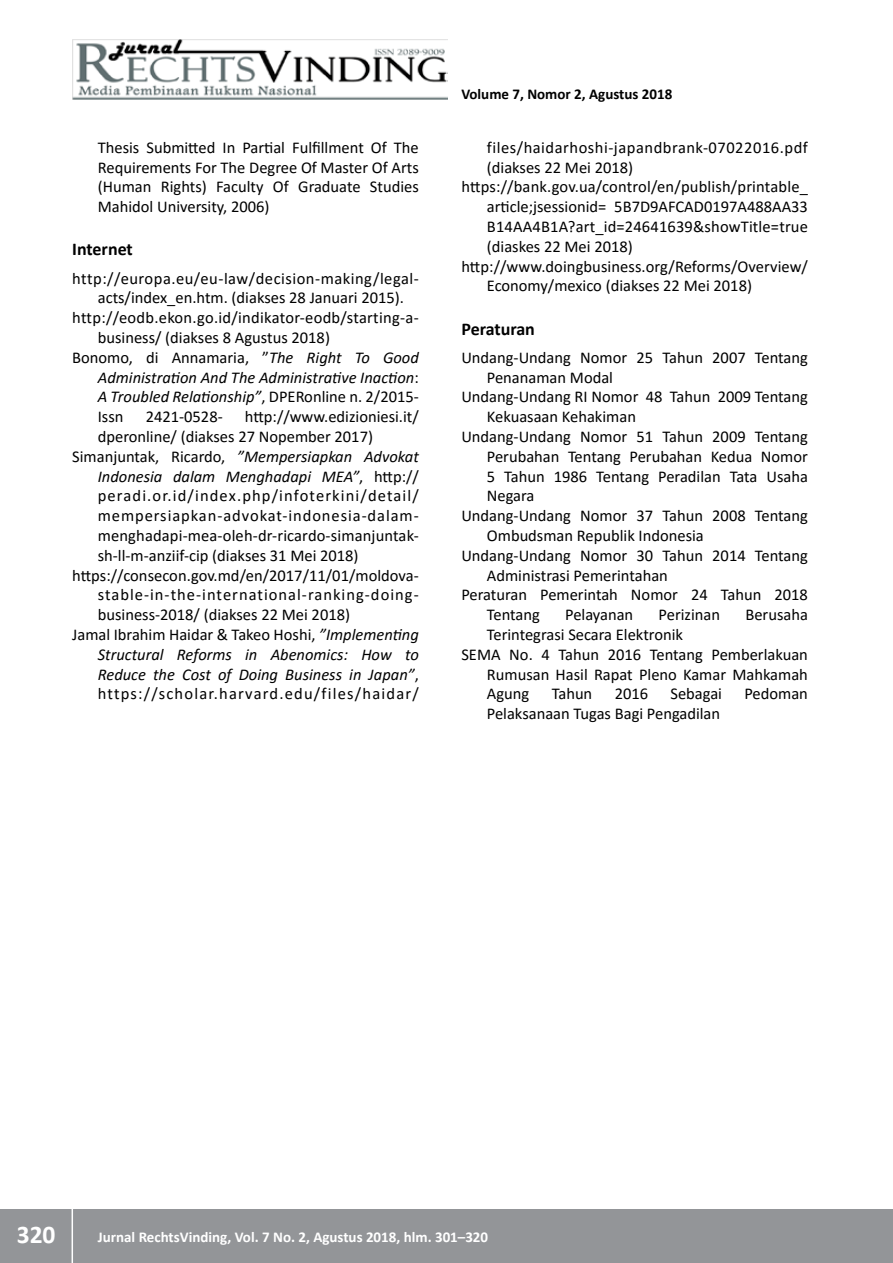
<style>
.page{position:relative;width:893px;height:1263px;background:#fff}
.page>*{position:absolute;margin:0;border:0;box-sizing:border-box;transform-origin:0 0}
.t1{font:700 25.5px "Calibri";color:#fff}
.t2{font:700 18px "Calibri";color:#000}
.t3{font:16.5px/19.8px "Calibri";color:#000;text-align:justify}
.t4{font:italic 16.5px "Calibri";color:#000}
.t5{font:16.5px "Calibri";letter-spacing:.03em;color:#000}
.t6{font:16.5px "Calibri";letter-spacing:.07em;color:#000}
.t7{font:16.5px "Calibri";letter-spacing:.06em;color:#000}
.t8{font:16.5px "Calibri";letter-spacing:.075em;color:#000}
.t9{font:16.5px "Calibri";letter-spacing:.055em;color:#000}
.t10{font:700 15px "Calibri";color:#fff}
.t11{font:700 15px "Calibri";color:#000}
.s1{font-style:italic}
.s2{font-style:normal}
</style>
<div class="page">
<div style="left:0;top:1209px;width:893px;height:54px;background:#939598"></div>
<hr style="left:72px;top:1206px;width:1px;height:57px;background:#fff">
<img style="left:72px;top:39px;width:375px;height:60px">
<p class="t3" style="left:98px;top:137px;width:323px">Thesis Submitted In Partial Fulfillment Of The Requirements For The Degree Of Master Of Arts (Human Rights) Faculty Of Graduate Studies Mahidol University, 2006)</p>
<p class="t2" style="left:72px;top:237px;width:62px">Internet</p>
<p class="t5" style="left:72px;top:267px;width:348px">http://europa.eu/eu-law/decision-making/legal-</p>
<p class="t3" style="left:98px;top:288px;width:308px">acts/index_en.htm. (diakses 28 Januari 2015).</p>
<p class="t3" style="left:72px;top:307px;width:348px">http://eodb.ekon.go.id/indikator-eodb/starting-a-</p>
<p class="t3" style="left:98px;top:327px;width:234px">business/ (diakses 8 Agustus 2018)</p>
<p class="t3" style="left:72px;top:347px;width:348px">Bonomo, di Annamaria, ”<span class="s1">The Right To Good</span></p>
<p class="t4" style="left:98px;top:366px;width:323px">Administration And The Administrative Inaction<span class="s2">:</span></p>
<p class="t4" style="left:98px;top:385px;width:323px">A Troubled Relationship”<span class="s2">, DPERonline n. 2/2015-</span></p>
<p class="t3" style="left:98px;top:406px;width:27px">Issn</p>
<p class="t3" style="left:146px;top:406px;width:79px">2421-0528-</p>
<p class="t3" style="left:245px;top:406px;width:175px">http://www.edizioniesi.it/</p>
<p class="t3" style="left:98px;top:426px;width:277px">dperonline/ (diakses 27 Nopember 2017)</p>
<p class="t4" style="left:72px;top:445px;width:348px"><span class="s2">Simanjuntak, Ricardo,</span> ”Mempersiapkan Advokat</p>
<p class="t4" style="left:98px;top:465px;width:323px">Indonesia dalam Menghadapi MEA”<span class="s2">, http://</span></p>
<p class="t6" style="left:98px;top:484px;width:322px">peradi.or.id/index.php/infoterkini/detail/</p>
<p class="t9" style="left:98px;top:504px;width:322px">mempersiapkan-advokat-indonesia-dalam-</p>
<p class="t3" style="left:98px;top:525px;width:322px">menghadapi-mea-oleh-dr-ricardo-simanjuntak-</p>
<p class="t3" style="left:98px;top:545px;width:262px">sh-ll-m-anziif-cip (diakses 31 Mei 2018)</p>
<p class="t3" style="left:72px;top:565px;width:348px">https://consecon.gov.md/en/2017/11/01/moldova-</p>
<p class="t7" style="left:98px;top:583px;width:322px">stable-in-the-international-ranking-doing-</p>
<p class="t3" style="left:98px;top:604px;width:254px">business-2018/ (diakses 22 Mei 2018)</p>
<p class="t3" style="left:72px;top:624px;width:348px">Jamal Ibrahim Haidar &amp; Takeo Hoshi, <span class="s1">”Implementing</span></p>
<p class="t4" style="left:98px;top:643px;width:323px">Structural Reforms in Abenomics: How to</p>
<p class="t4" style="left:98px;top:663px;width:323px">Reduce the Cost of Doing Business in Japan”<span class="s2">,</span></p>
<p class="t8" style="left:98px;top:682px;width:322px">https://scholar.harvard.edu/files/haidar/</p>
<p class="t11" style="left:461px;top:84px;width:212px">Volume 7, Nomor 2, Agustus 2018</p>
<p class="t5" style="left:487px;top:136px;width:322px">files/haidarhoshi-japandbrank-07022016.pdf</p>
<p class="t3" style="left:487px;top:157px;width:148px">(diakses 22 Mei 2018)</p>
<p class="t3" style="left:461px;top:176px;width:348px">https://bank.gov.ua/control/en/publish/printable_</p>
<p class="t3" style="left:487px;top:196px;width:323px">article;jsessionid= 5B7D9AFCAD0197A488AA33</p>
<p class="t3" style="left:487px;top:216px;width:323px">B14AA4B1A?art_id=24641639&amp;showTitle=true</p>
<p class="t3" style="left:487px;top:236px;width:147px">(diaskes 22 Mei 2018)</p>
<p class="t3" style="left:461px;top:256px;width:348px">http://www.doingbusiness.org/Reforms/Overview/</p>
<p class="t3" style="left:487px;top:275px;width:267px">Economy/mexico (diakses 22 Mei 2018)</p>
<p class="t2" style="left:461px;top:316px;width:75px">Peraturan</p>
<p class="t3" style="left:461px;top:347px;width:348px">Undang-Undang Nomor 25 Tahun 2007 Tentang</p>
<p class="t3" style="left:487px;top:367px;width:128px">Penanaman Modal</p>
<p class="t3" style="left:461px;top:387px;width:348px">Undang-Undang RI Nomor 48 Tahun 2009 Tentang</p>
<p class="t3" style="left:487px;top:406px;width:151px">Kekuasaan Kehakiman</p>
<p class="t3" style="left:461px;top:426px;width:348px">Undang-Undang Nomor 51 Tahun 2009 Tentang</p>
<p class="t3" style="left:487px;top:446px;width:323px">Perubahan Tentang Perubahan Kedua Nomor</p>
<p class="t3" style="left:487px;top:466px;width:323px">5 Tahun 1986 Tentang Peradilan Tata Usaha</p>
<p class="t3" style="left:487px;top:486px;width:49px">Negara</p>
<p class="t3" style="left:461px;top:505px;width:348px">Undang-Undang Nomor 37 Tahun 2008 Tentang</p>
<p class="t3" style="left:487px;top:525px;width:218px">Ombudsman Republik Indonesia</p>
<p class="t3" style="left:461px;top:545px;width:348px">Undang-Undang Nomor 30 Tahun 2014 Tentang</p>
<p class="t3" style="left:487px;top:565px;width:183px">Administrasi Pemerintahan</p>
<p class="t3" style="left:461px;top:585px;width:348px">Peraturan Pemerintah Nomor 24 Tahun 2018</p>
<p class="t3" style="left:487px;top:604px;width:54px">Tentang</p>
<p class="t3" style="left:565px;top:604px;width:70px">Pelayanan</p>
<p class="t3" style="left:659px;top:604px;width:63px">Perizinan</p>
<p class="t3" style="left:745px;top:604px;width:64px">Berusaha</p>
<p class="t3" style="left:487px;top:624px;width:198px">Terintegrasi Secara Elektronik</p>
<p class="t3" style="left:461px;top:644px;width:348px">SEMA No. 4 Tahun 2016 Tentang Pemberlakuan</p>
<p class="t3" style="left:487px;top:664px;width:323px">Rumusan Hasil Rapat Pleno Kamar Mahkamah</p>
<p class="t3" style="left:487px;top:684px;width:44px">Agung</p>
<p class="t3" style="left:552px;top:684px;width:42px">Tahun</p>
<p class="t3" style="left:615px;top:684px;width:35px">2016</p>
<p class="t3" style="left:670px;top:684px;width:53px">Sebagai</p>
<p class="t3" style="left:744px;top:684px;width:65px">Pedoman</p>
<p class="t3" style="left:487px;top:703px;width:235px">Pelaksanaan Tugas Bagi Pengadilan</p>
<h1 class="t1" style="left:17px;top:1216px;width:40px">320</h1>
<p class="t10" style="left:98px;top:1227px;width:392px">Jurnal RechtsVinding, Vol. 7 No. 2, Agustus 2018, hlm. 301–320</p>
</div>
